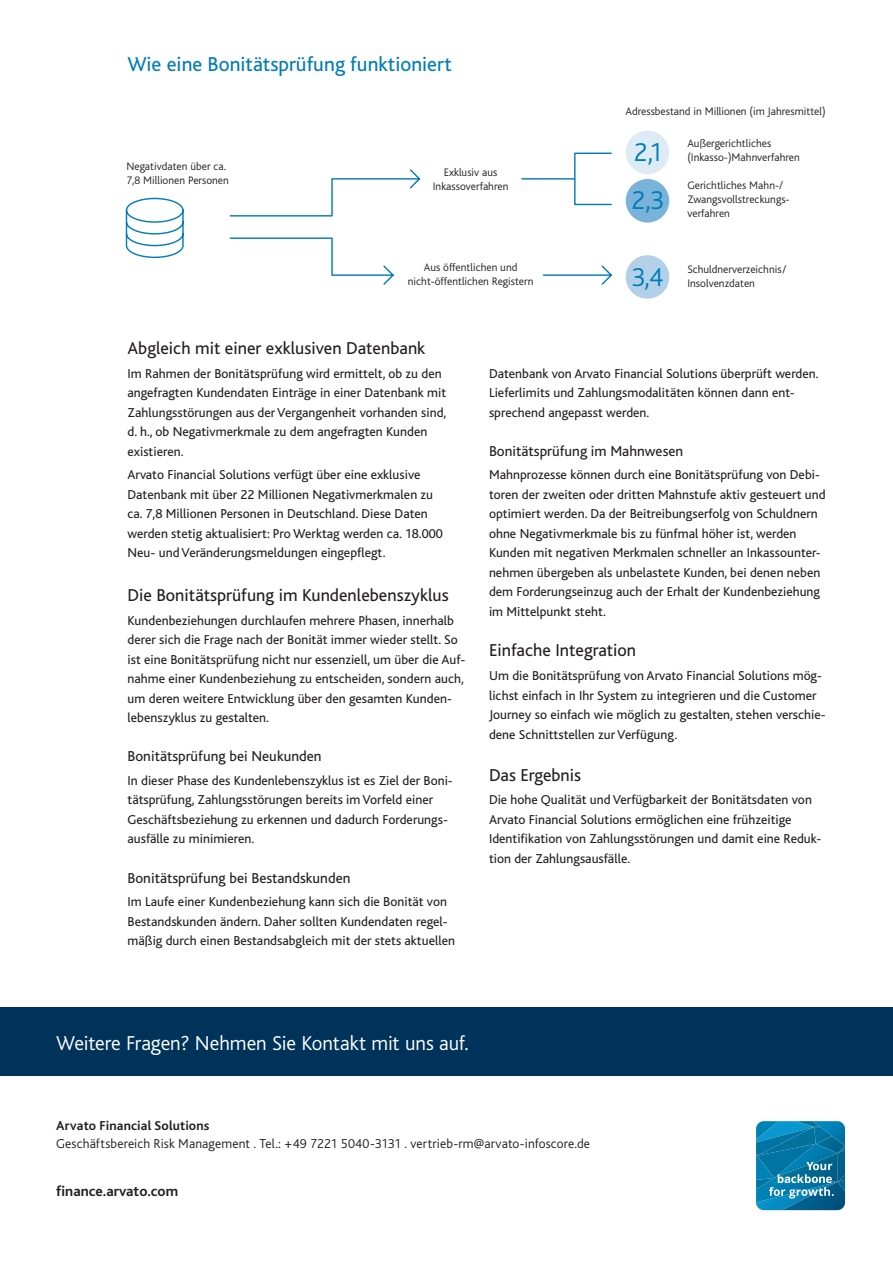
<style>
.page{position:relative;width:893px;height:1263px;background:#fff}
.page>*{position:absolute;margin:0;border:0;box-sizing:border-box;transform-origin:0 0}
.t1{font:300 27px/48.8px "Bliss";color:#007cb7}
.t2{font:300 21px "Bliss";letter-spacing:-.01em;color:#fff}
.t3{font:21px "Bliss";color:#007cb7}
.t4{font:18px "Bliss";color:#231f20}
.t5{font:15px "Bliss";color:#231f20}
.t6{font:700 15px "Bliss";color:#231f20}
.t7{font:13.5px/19.5px "Bliss";color:#231f20}
.t8{font:300 13.5px "Bliss";letter-spacing:.005em;color:#231f20}
.t9{font:700 13.5px "Bliss";letter-spacing:.01em;color:#231f20}
.t10{font:300 11.4px/14.2px "Bliss";color:#231f20}
</style>
<div class="page">
<div style="left:0;top:1008px;width:893px;height:68px;background:#00335a"></div>
<img style="left:818px;top:1121px;width:27px;height:15px">
<img style="left:838px;top:1153px;width:7px;height:9px">
<img style="left:832px;top:1136px;width:13px;height:17px">
<img style="left:816px;top:1144px;width:22px;height:9px">
<img style="left:816px;top:1153px;width:22px;height:9px">
<img style="left:756px;top:1189px;width:13px;height:13px">
<img style="left:756px;top:1180px;width:13px;height:9px">
<img style="left:816px;top:1127px;width:16px;height:17px">
<img style="left:814px;top:1127px;width:2px;height:17px">
<img style="left:814px;top:1121px;width:4px;height:4px">
<svg style="left:814px;top:1125px;width:7px;height:2px"></svg>
<img style="left:782px;top:1203px;width:63px;height:7px">
<img style="left:756px;top:1156px;width:13px;height:24px">
<img style="left:757px;top:1144px;width:59px;height:34px">
<img style="left:756px;top:1121px;width:58px;height:6px">
<img style="left:756px;top:1127px;width:58px;height:28px">
<svg style="left:769px;top:1162px;width:77px;height:41px;background:#2f88ae"></svg>
<div style="left:626px;top:131px;width:43px;height:43px;background:#ddebf5;border-radius:50%"></div>
<div style="left:626px;top:179px;width:43px;height:44px;background:#79b3d9;border-radius:50%"></div>
<div style="left:626px;top:255px;width:43px;height:44px;background:#b2d1e8;border-radius:50%"></div>
<svg style="left:229px;top:169px;width:192px;height:48px"></svg>
<svg style="left:521px;top:152px;width:91px;height:54px"></svg>
<svg style="left:125px;top:197px;width:59px;height:61px"></svg>
<svg style="left:229px;top:237px;width:165px;height:48px"></svg>
<svg style="left:542px;top:265px;width:70px;height:20px"></svg>
<h2 class="t3" style="left:128px;top:53px;width:326px">Wie eine Bonitätsprüfung funktioniert</h2>
<p class="t10" style="left:126px;top:159px;width:104px">Negativdaten über ca.<br>7,8 Millionen Personen</p>
<p class="t10" style="left:433px;top:166px;width:77px;text-align:center">Exklusiv aus<br>Inkassoverfahren</p>
<p class="t10" style="left:408px;top:260px;width:127px;text-align:center">Aus öffentlichen und nicht-öffentlichen Registern</p>
<p class="t10" style="left:626px;top:104px;width:202px">Adressbestand in Millionen (im Jahresmittel)</p>
<h1 class="t1" style="left:631px;top:128px;width:34px">2,1<br>2,3</h1>
<p class="t10" style="left:687px;top:136px;width:114px">Außergerichtliches (Inkasso-)Mahnverfahren</p>
<p class="t10" style="left:687px;top:178px;width:103px">Gerichtliches Mahn-/<br>Zwangsvollstreckungs&shy;verfahren</p>
<h1 class="t1" style="left:632px;top:253px;width:33px">3,4</h1>
<p class="t10" style="left:687px;top:262px;width:100px">Schuldnerverzeichnis/<br>Insolvenzdaten</p>
<h3 class="t4" style="left:128px;top:339px;width:299px">Abgleich mit einer exklusiven Datenbank</h3>
<p class="t7" style="left:128px;top:364px;width:320px">Im Rahmen der Bonitätsprüfung wird ermittelt, ob zu den angefragten Kundendaten Einträge in einer Datenbank mit Zahlungsstörungen aus der Vergangenheit vorhanden sind, d. h., ob Negativmerkmale zu dem angefragten Kunden existieren.</p>
<p class="t7" style="left:128px;top:465px;width:317px">Arvato Financial Solutions verfügt über eine exklusive Datenbank mit über 22 Millionen Negativmerkmalen zu ca. 7,8 Millionen Personen in Deutschland. Diese Daten werden stetig aktualisiert: Pro Werktag werden ca. 18.000<br>Neu- und Veränderungsmeldungen eingepflegt.</p>
<h3 class="t4" style="left:128px;top:586px;width:323px">Die Bonitätsprüfung im Kundenlebenszyklus</h3>
<p class="t7" style="left:128px;top:611px;width:339px">Kundenbeziehungen durchlaufen mehrere Phasen, innerhalb derer sich die Frage nach der Bonität immer wieder stellt. So ist eine Bonitätsprüfung nicht nur essenziell, um über die Auf&shy;nahme einer Kundenbeziehung zu entscheiden, sondern auch, um deren weitere Entwicklung über den gesamten Kunden&shy;lebenszyklus zu gestalten.</p>
<p class="t5" style="left:128px;top:748px;width:196px">Bonitätsprüfung bei Neukunden</p>
<p class="t7" style="left:128px;top:771px;width:325px">In dieser Phase des Kundenlebenszyklus ist es Ziel der Boni&shy;tätsprüfung, Zahlungsstörungen bereits im Vorfeld einer Geschäftsbeziehung zu erkennen und dadurch Forderungs&shy;ausfälle zu minimieren.</p>
<p class="t5" style="left:128px;top:870px;width:224px">Bonitätsprüfung bei Bestandskunden</p>
<p class="t7" style="left:128px;top:892px;width:329px">Im Laufe einer Kundenbeziehung kann sich die Bonität von<br>Bestandskunden ändern. Daher sollten Kundendaten regel&shy;mäßig durch einen Bestandsabgleich mit der stets aktuellen</p>
<p class="t7" style="left:489px;top:364px;width:331px">Datenbank von Arvato Financial Solutions überprüft werden.<br>Lieferlimits und Zahlungsmodalitäten können dann ent&shy;sprechend angepasst werden.</p>
<p class="t5" style="left:489px;top:443px;width:196px">Bonitätsprüfung im Mahnwesen</p>
<p class="t7" style="left:489px;top:465px;width:338px">Mahnprozesse können durch eine Bonitätsprüfung von Debi&shy;toren der zweiten oder dritten Mahnstufe aktiv gesteuert und optimiert werden. Da der Beitreibungserfolg von Schuldnern ohne Negativmerkmale bis zu fünfmal höher ist, werden Kunden mit negativen Merkmalen schneller an Inkassounter&shy;nehmen übergeben als unbelastete Kunden, bei denen neben dem Forderungseinzug auch der Erhalt der Kundenbeziehung im Mittelpunkt steht.</p>
<h3 class="t4" style="left:489px;top:641px;width:149px">Einfache Integration</h3>
<p class="t7" style="left:489px;top:666px;width:338px">Um die Bonitätsprüfung von Arvato Financial Solutions mög&shy;lichst einfach in Ihr System zu integrieren und die Customer Journey so einfach wie möglich zu gestalten, stehen verschie&shy;dene Schnittstellen zur Verfügung.</p>
<h3 class="t4" style="left:489px;top:765px;width:94px">Das Ergebnis</h3>
<p class="t7" style="left:489px;top:790px;width:334px">Die hohe Qualität und Verfügbarkeit der Bonitätsdaten von Arvato Financial Solutions ermöglichen eine frühzeitige Identifikation von Zahlungsstörungen und damit eine Reduk&shy;tion der Zahlungsausfälle.</p>
<h2 class="t2" style="left:56px;top:1032px;width:414px">Weitere Fragen? Nehmen Sie Kontakt mit uns auf.</h2>
<p class="t9" style="left:56px;top:1118px;width:155px">Arvato Financial Solutions</p>
<p class="t8" style="left:56px;top:1136px;width:535px">Geschäftsbereich Risk Management . Tel.: +49 7221 5040-3131 . vertrieb-rm@arvato-infoscore.de</p>
<p class="t6" style="left:56px;top:1183px;width:124px">finance.arvato.com</p>
</div>
